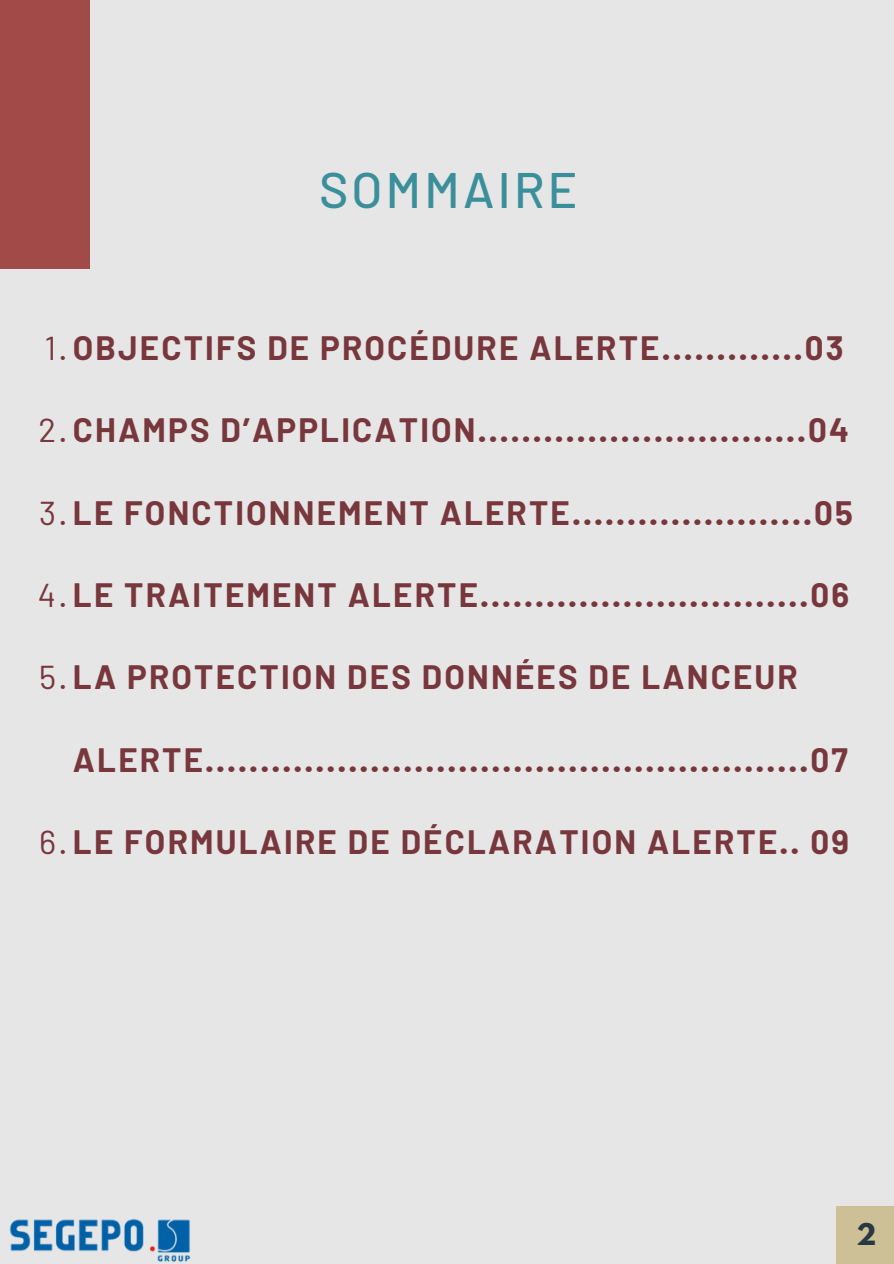
<style>
.page{position:relative;width:894px;height:1264px;background:#fff}
.page>*{position:absolute;margin:0;border:0;box-sizing:border-box;transform-origin:0 0}
.t1{font:500 49.8px "Barlow";letter-spacing:.065em;color:#3b8f9b}
.t2{font:700 33px "Barlow";letter-spacing:.065em;color:#78373c}
.t3{font:700 26.4px "League Spartan";color:#283943}
.s1{font-weight:400}
</style>
<div class="page">
<div style="left:0;top:0;width:893px;height:1263px;background:#e6e6e6"></div>
<div style="left:0;top:0;width:89px;height:268px;background:#a24a48"></div>
<img style="left:9px;top:1218px;width:182px;height:44px">
<div style="left:836px;top:1206px;width:57px;height:57px;background:#cdbf96"></div>
<h1 class="t1" style="left:319px;top:158px;width:260px">SOMMAIRE</h1>
<p class="t2" style="left:45px;top:326px;width:800px"><span class="s1">1.</span>OBJECTIFS DE PROCÉDURE ALERTE.............03</p>
<p class="t2" style="left:38px;top:409px;width:811px"><span class="s1">2.</span>CHAMPS D’APPLICATION..............................04</p>
<p class="t2" style="left:39px;top:491px;width:815px"><span class="s1">3.</span>LE FONCTIONNEMENT ALERTE......................05</p>
<p class="t2" style="left:38px;top:574px;width:812px"><span class="s1">4.</span>LE TRAITEMENT ALERTE..............................06</p>
<p class="t2" style="left:39px;top:656px;width:760px"><span class="s1">5.</span>LA PROTECTION DES DONNÉES DE LANCEUR</p>
<p class="t2" style="left:73px;top:738px;width:776px">ALERTE.......................................................07</p>
<p class="t2" style="left:39px;top:821px;width:811px"><span class="s1">6.</span>LE FORMULAIRE DE DÉCLARATION ALERTE.. 09</p>
<p class="t3" style="left:856px;top:1221px;width:21px">2</p>
</div>
